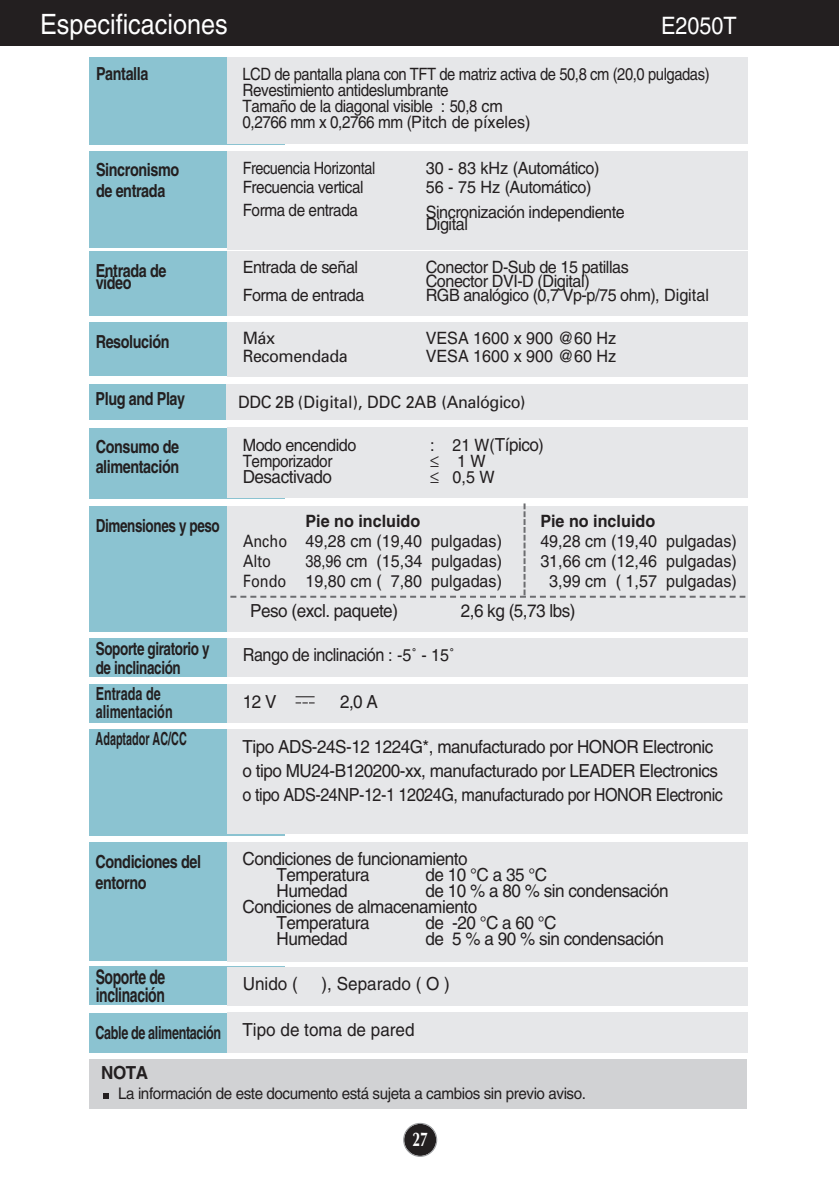
<style>
.page{position:relative;width:839px;height:1189px;background:#fff}
.page>*{position:absolute;margin:0;border:0;box-sizing:border-box;transform-origin:0 0}
.t1{font:28px "Helvetica";color:#fff;scale:.9 1}
.t2{font:24px "Helvetica";color:#fff;scale:.9 1}
.t3{font:700 20px/18px "Helvetica";letter-spacing:-.025em;color:#231f20;scale:.7 1}
.t4{font:700 20px "Optima";color:#fff;scale:.7 1}
.t5{font:18px/24.2px "Helvetica";letter-spacing:-.03em;color:#231f20;scale:.95 1}
.t6{font:700 18px/21px "Helvetica";letter-spacing:-.03em;color:#231f20;scale:.8 1}
.t7{font:700 18px/18px "Helvetica";letter-spacing:-.03em;color:#231f20;scale:.75 1}
.t8{font:700 18px "Helvetica";letter-spacing:-.03em;color:#231f20;scale:.7 1}
.t9{font:18px "Helvetica";letter-spacing:-.03em;color:#231f20;scale:.9 1}
.t10{font:700 18px/18px "Helvetica";color:#231f20;scale:.7 1}
.t11{font:700 18px "Helvetica";color:#231f20;scale:.6 1}
.t12{font:18px "Helvetica";color:#231f20;scale:.95 1}
.t13{font:700 18px "Helvetica";letter-spacing:-.03em;color:#231f20;scale:.95 1}
.t14{font:17px/12.2px "Helvetica";letter-spacing:-.025em;color:#231f20;scale:.95 1}
.t15{font:17px/16px "Helvetica";letter-spacing:-.025em;color:#231f20;scale:.87 1}
.t16{font:17px/20px "Helvetica";color:#231f20;text-align:center;scale:.95 1}
.t17{font:17px/20px "Helvetica";color:#231f20;text-align:right;scale:.85 1}
.t18{font:17px "Univers";letter-spacing:-.025em;color:#231f20;scale:.95 1}
.t19{font:17px "Helvetica";letter-spacing:-.025em;color:#231f20;scale:.9 1}
.t20{font:17px "Helvetica";letter-spacing:-.025em;color:#231f20;scale:.85 1}
.t21{font:700 17px "Helvetica";color:#231f20;scale:.95 1}
.t22{font:17px "Univers";letter-spacing:-.025em;color:#231f20;scale:.85 1}
.t23{font:16px "Helvetica";letter-spacing:-.03em;color:#231f20;scale:.95 1}
.s1{font-size:18px}
.s2{font-weight:700}
.s3{font-family:"Univers"}
.s4{font-size:17px}
</style>
<div class="page">
<div style="left:404px;top:1124px;width:32px;height:32px;background:#231f20;border-radius:50%"></div>
<div style="left:403px;top:1123px;width:34px;height:34px;border:1px solid #939598;border-radius:50%"></div>
<div style="left:0;top:0;width:839px;height:46px;background:#231f20"></div>
<div style="left:90px;top:58px;width:195px;height:87px;background:#8bc3d1"></div>
<div style="left:227px;top:57px;width:520px;height:87px;background:#e6e7e9"></div>
<div style="left:90px;top:151px;width:195px;height:96px;background:#8bc3d1"></div>
<div style="left:227px;top:151px;width:520px;height:98px;background:#e6e7e9"></div>
<div style="left:90px;top:251px;width:195px;height:64px;background:#8bc3d1"></div>
<div style="left:227px;top:251px;width:520px;height:65px;background:#e6e7e9"></div>
<div style="left:90px;top:322px;width:195px;height:54px;background:#8bc3d1"></div>
<div style="left:227px;top:322px;width:520px;height:55px;background:#e6e7e9"></div>
<div style="left:90px;top:384px;width:191px;height:35px;background:#8bc3d1"></div>
<div style="left:226px;top:384px;width:521px;height:36px;background:#e6e7e9"></div>
<div style="left:90px;top:428px;width:195px;height:70px;background:#8bc3d1"></div>
<div style="left:227px;top:427px;width:520px;height:71px;background:#e6e7e9"></div>
<div style="left:89px;top:842px;width:195px;height:119px;background:#8bc3d1"></div>
<div style="left:227px;top:842px;width:520px;height:119px;background:#e6e7e9"></div>
<div style="left:90px;top:506px;width:195px;height:125px;background:#8bc3d1"></div>
<div style="left:227px;top:506px;width:520px;height:125px;background:#e6e7e9"></div>
<div style="left:90px;top:638px;width:195px;height:38px;background:#8bc3d1"></div>
<div style="left:227px;top:638px;width:520px;height:38px;background:#e6e7e9"></div>
<div style="left:90px;top:684px;width:195px;height:39px;background:#8bc3d1"></div>
<div style="left:227px;top:684px;width:520px;height:38px;background:#e6e7e9"></div>
<div style="left:90px;top:967px;width:195px;height:38px;background:#8bc3d1"></div>
<div style="left:227px;top:967px;width:520px;height:38px;background:#e6e7e9"></div>
<div style="left:89px;top:1013px;width:195px;height:39px;background:#8bc3d1"></div>
<div style="left:227px;top:1013px;width:520px;height:40px;background:#e6e7e9"></div>
<div style="left:89px;top:1059px;width:658px;height:49px;background:#d1d2d4"></div>
<svg style="left:103px;top:1093px;width:6px;height:6px"></svg>
<svg style="left:230px;top:503px;width:515px;height:95px"></svg>
<div style="left:89px;top:729px;width:196px;height:107px;background:#8bc3d1"></div>
<div style="left:227px;top:729px;width:520px;height:105px;background:#e6e7e9"></div>
<svg style="left:295px;top:696px;width:19px;height:7px"></svg>
<h1 class="t1" style="left:40px;top:14px;width:210px">Especificaciones</h1>
<h2 class="t2" style="left:661px;top:17px;width:86px">E2050T</h2>
<p class="t15" style="left:242px;top:67px;width:538px">LCD de pantalla plana con TFT de matriz activa de 50,8 cm (20,0 pulgadas)<br>Revestimiento antideslumbrante<br>Tamaño de la diagonal visible : 50,8 cm<br>0,2766 mm x 0,2766 mm (Pitch de píxeles)</p>
<p class="t6" style="left:96px;top:65px;width:67px">Pantalla</p>
<p class="t6" style="left:96px;top:161px;width:106px">Sincronismo de entrada</p>
<p class="t20" style="left:243px;top:161px;width:157px">Frecuencia Horizontal</p>
<p class="t14" style="left:426px;top:163px;width:184px">30 - 83 kHz (Automático)</p>
<p class="t19" style="left:243px;top:181px;width:136px">Frecuencia vertical</p>
<p class="t14" style="left:426px;top:183px;width:176px">56 - 75 Hz (Automático)</p>
<p class="t19" style="left:243px;top:204px;width:130px">Forma de entrada</p>
<p class="t14" style="left:426px;top:207px;width:211px">Sincronización independiente<br>Digital</p>
<p class="t6" style="left:96px;top:262px;width:90px">Entrada de</p>
<p class="t6" style="left:96px;top:274px;width:46px">vídeo</p>
<p class="t14" style="left:243px;top:263px;width:123px">Entrada de señal</p>
<p class="t14" style="left:426px;top:262px;width:215px;line-height:14px">Conector D-Sub de 15 patillas<br>Conector DVI-D (Digital)</p>
<p class="t14" style="left:243px;top:291px;width:130px">Forma de entrada</p>
<p class="t14" style="left:426px;top:291px;width:300px">RGB analógico (0,7 Vp-p/75 ohm), Digital</p>
<p class="t6" style="left:96px;top:332px;width:94px">Resolución</p>
<p class="t18" style="left:243px;top:332px;width:36px">Máx</p>
<p class="t16" style="left:426px;top:330px;width:202px">VESA 1600 x 900 @60 Hz</p>
<p class="t18" style="left:243px;top:350px;width:112px">Recomendada</p>
<p class="t16" style="left:426px;top:348px;width:202px">VESA 1600 x 900 @60 Hz</p>
<p class="t6" style="left:96px;top:390px;width:114px">Plug and Play</p>
<p class="t18" style="left:238px;top:396px;width:304px">DDC 2B (Digital), DDC 2AB (Analógico)</p>
<p class="t6" style="left:96px;top:439px;width:106px;line-height:20px">Consumo de alimentación</p>
<p class="t14" style="left:243px;top:440px;width:121px">Modo encendido</p>
<p class="t14" style="left:430px;top:440px;width:121px">: 21 W(<span class="s1">Típico</span>)</p>
<p class="t19" style="left:243px;top:454px;width:101px">Temporizador</p>
<p class="t14" style="left:430px;top:456px;width:60px">≤ 1 W</p>
<p class="t5" style="left:243px;top:466px;width:95px">Desactivado</p>
<p class="t14" style="left:430px;top:472px;width:69px">≤ 0,5 W</p>
<p class="t7" style="left:96px;top:518px;width:167px">Dimensiones y peso</p>
<p class="t16" style="left:243px;top:512px;width:274px;text-align:left;text-indent:62px"><span class="s2">Pie no incluido<br></span><span class="s3">Ancho</span> 49,28 cm (19,40 pulgadas)</p>
<p class="t22" style="left:243px;top:554px;width:35px">Alto</p>
<p class="t17" style="left:243px;top:552px;width:306px">38,96 cm (15,34 pulgadas)<br><span class="s3">Fondo</span> 19,80 cm ( 7,80 pulgadas)</p>
<p class="t21" style="left:540px;top:514px;width:122px">Pie no incluido</p>
<p class="t16" style="left:540px;top:532px;width:208px">49,28 cm (19,40 pulgadas)<br>31,66 cm (12,46 pulgadas)<br>3,99 cm ( 1,57 pulgadas)</p>
<p class="t5" style="left:250px;top:600px;width:157px">Peso (excl. paquete)</p>
<p class="t5" style="left:460px;top:600px;width:122px">2,6 kg (5,73 lbs)</p>
<p class="t7" style="left:96px;top:642px;width:153px">Soporte giratorio y de inclinación</p>
<p class="t9" style="left:243px;top:648px;width:237px">Rango de inclinación <span class="s4">: -5˚ - 15˚</span></p>
<p class="t10" style="left:96px;top:686px;width:111px">Entrada de alimentación</p>
<p class="t5" style="left:243px;top:691px;width:37px">12 V</p>
<p class="t5" style="left:340px;top:691px;width:41px">2,0 A</p>
<p class="t11" style="left:96px;top:732px;width:153px">Adaptador AC/CC</p>
<p class="t5" style="left:243px;top:736px;width:507px">Tipo ADS-24S-12 1224G*, manufacturado por HONOR Electronic o tipo MU24-B120200-xx, manufacturado por LEADER Electronics o tipo ADS-24NP-12-1 12024G, manufacturado por HONOR Electronic</p>
<p class="t6" style="left:95px;top:852px;width:134px">Condiciones del entorno</p>
<p class="t5" style="left:276px;top:852px;width:203px;line-height:16px;text-indent:-34px">Condiciones de funcionamiento<br>Temperatura</p>
<p class="t5" style="left:425px;top:864px;width:129px">de 10 °C a 35 °C</p>
<p class="t5" style="left:276px;top:880px;width:76px">Humedad</p>
<p class="t5" style="left:425px;top:880px;width:257px">de 10 % a 80 % sin condensación</p>
<p class="t5" style="left:242px;top:896px;width:248px">Condiciones de almacenamiento</p>
<p class="t5" style="left:276px;top:912px;width:99px">Temperatura</p>
<p class="t5" style="left:425px;top:912px;width:139px">de -20 °C a 60 °C</p>
<p class="t5" style="left:276px;top:928px;width:76px">Humedad</p>
<p class="t5" style="left:425px;top:928px;width:252px">de 5 % a 90 % sin condensación</p>
<p class="t3" style="left:96px;top:970px;width:101px">Soporte de inclinación</p>
<p class="t8" style="left:95px;top:1026px;width:457px">Cable de alimentación <sup>Tipo</sup> <sup>de</sup> <sup>toma</sup> <sup>de</sup> <sup>pared</sup></p>
<p class="t5" style="left:243px;top:973px;width:60px">Unido (</p>
<p class="t12" style="left:321px;top:977px;width:137px">), Separado ( O )</p>
<p class="t13" style="left:101px;top:1066px;width:51px">NOTA</p>
<p class="t23" style="left:118px;top:1087px;width:494px">La información de este documento está sujeta a cambios sin previo aviso.</p>
<p class="t4" style="left:412px;top:1131px;width:23px">27</p>
</div>
